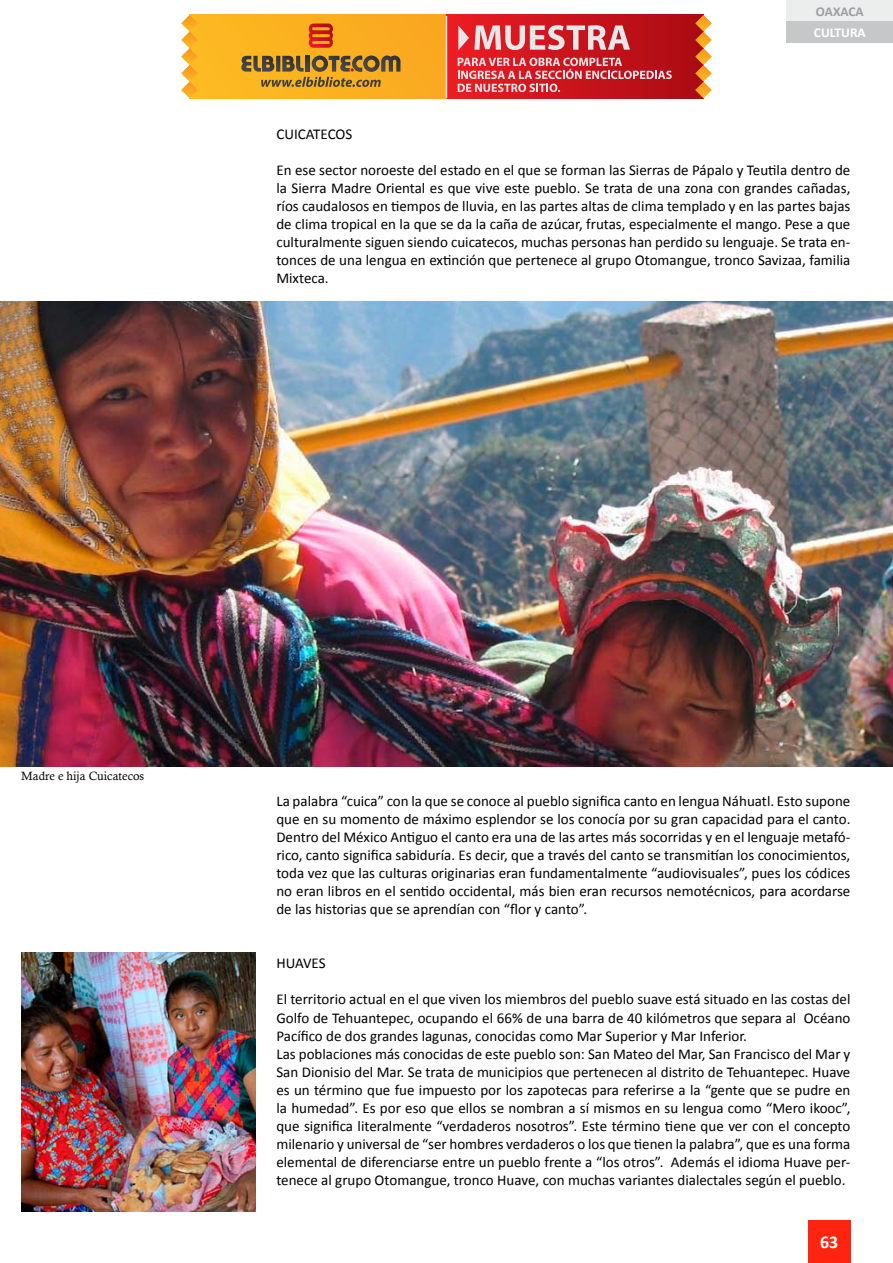
<style>
.page{position:relative;width:893px;height:1263px;background:#fff}
.page>*{position:absolute;margin:0;border:0;box-sizing:border-box;transform-origin:0 0}
.t1{font:700 18px "Calibri";color:#fff}
.t2{font:15px/18px "Calibri";color:#000;text-align:justify}
.t3{font:700 13.5px "Calibri";color:#fff}
.t4{font:700 13.5px "Calibri";color:#9c9e9f}
.t5{font:12px "Calisto";color:#000}
</style>
<div class="page">
<div style="left:808px;top:1220px;width:42px;height:43px;background:#ff2410"></div>
<div style="left:787px;top:0;width:106px;height:21px;background:#eceded"></div>
<div style="left:787px;top:21px;width:106px;height:22px;background:#c6c7c8"></div>
<img style="left:0;top:302px;width:893px;height:464px">
<img style="left:21px;top:952px;width:234px;height:259px">
<svg style="left:249px;top:612px;width:29px;height:39px"></svg>
<img style="left:284px;top:612px;width:56px;height:39px">
<svg style="left:340px;top:612px;width:11px;height:39px"></svg>
<img style="left:357px;top:612px;width:52px;height:39px">
<svg style="left:413px;top:612px;width:11px;height:39px"></svg>
<img style="left:429px;top:611px;width:223px;height:41px">
<svg style="left:181px;top:15px;width:531px;height:83px;background:#dc7336"></svg>
<p class="t4" style="left:816px;top:3px;width:49px">OAXACA</p>
<p class="t3" style="left:814px;top:24px;width:53px">CULTURA</p>
<p class="t2" style="left:276px;top:124px;width:78px">CUICATECOS</p>
<p class="t2" style="left:276px;top:160px;width:575px">En ese sector noroeste del estado en el que se forman las Sierras de Pápalo y Teutila dentro de la Sierra Madre Oriental es que vive este pueblo. Se trata de una zona con grandes cañadas, ríos caudalosos en tiempos de lluvia, en las partes altas de clima templado y en las partes bajas de clima tropical en la que se da la caña de azúcar, frutas, especialmente el mango. Pese a que culturalmente siguen siendo cuicatecos, muchas personas han perdido su lenguaje. Se trata en&shy;tonces de una lengua en extinción que pertenece al grupo Otomangue, tronco Savizaa, familia Mixteca.</p>
<p class="t5" style="left:21px;top:769px;width:124px">Madre e hija Cuicatecos</p>
<p class="t2" style="left:276px;top:792px;width:576px">La palabra “cuica” con la que se conoce al pueblo significa canto en lengua Náhuatl. Esto supone que en su momento de máximo esplendor se los conocía por su gran capacidad para el canto.<br>Dentro del México Antiguo el canto era una de las artes más socorridas y en el lenguaje metafó&shy;rico, canto significa sabiduría. Es decir, que a través del canto se transmitían los conocimientos, toda vez que las culturas originarias eran fundamentalmente “audiovisuales”, pues los códices no eran libros en el sentido occidental, más bien eran recursos nemotécnicos, para acordarse de las historias que se aprendían con “flor y canto”.</p>
<p class="t2" style="left:276px;top:954px;width:51px">HUAVES</p>
<p class="t2" style="left:276px;top:990px;width:576px;text-align:left">El territorio actual en el que viven los miembros del pueblo suave está situado en las costas del Golfo de Tehuantepec, ocupando el 66% de una barra de 40 kilómetros que separa al Océano Pacífico de dos grandes lagunas, conocidas como Mar Superior y Mar Inferior.<br>Las poblaciones más conocidas de este pueblo son: San Mateo del Mar, San Francisco del Mar y San Dionisio del Mar. Se trata de municipios que pertenecen al distrito de Tehuantepec. Huave es un término que fue impuesto por los zapotecas para referirse a la “gente que se pudre en la humedad”. Es por eso que ellos se nombran a sí mismos en su lengua como “Mero ikooc”, que significa literalmente “verdaderos nosotros”. Este término tiene que ver con el concepto milenario y universal de “ser hombres verdaderos o los que tienen la palabra”, que es una forma elemental de diferenciarse entre un pueblo frente a “los otros”. Además el idioma Huave per&shy;tenece al grupo Otomangue, tronco Huave, con muchas variantes dialectales según el pueblo.</p>
<p class="t1" style="left:820px;top:1231px;width:20px">63</p>
</div>
